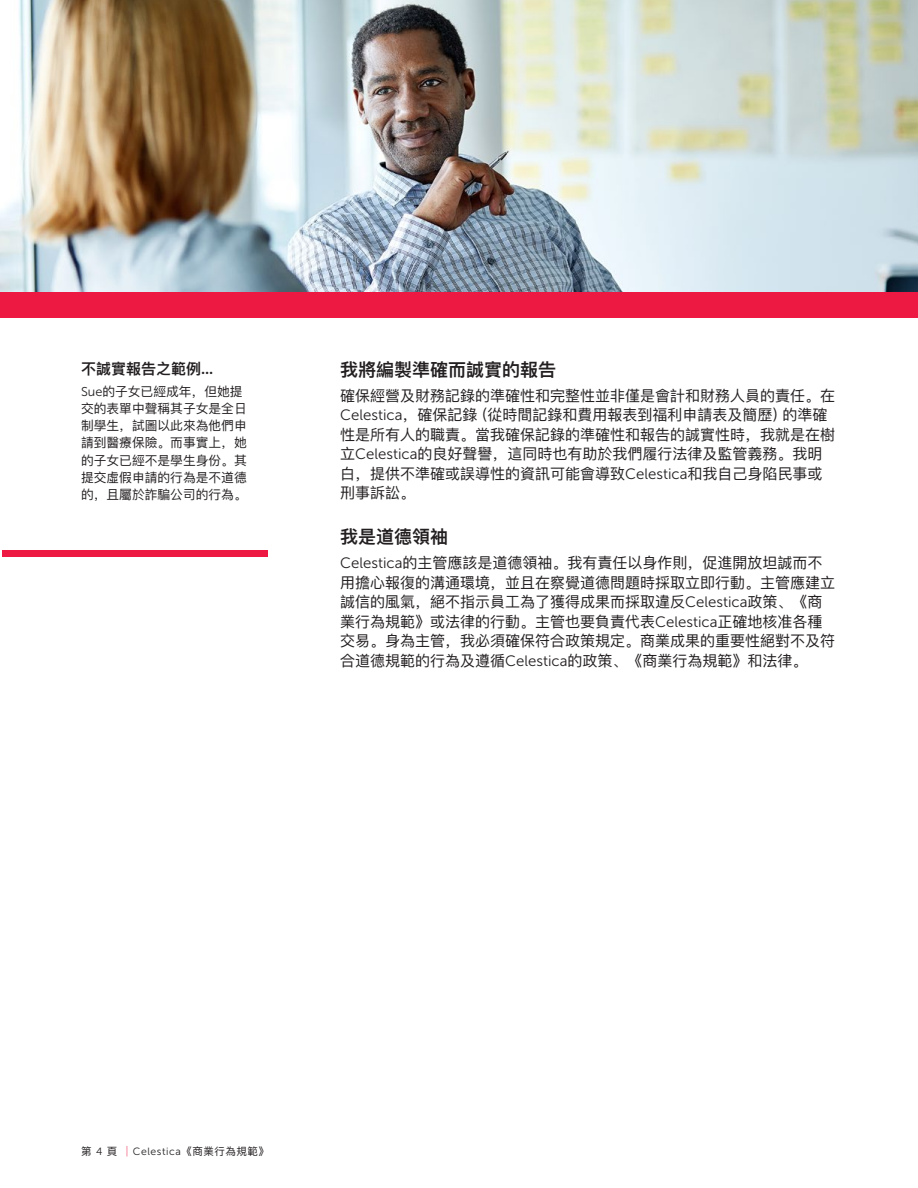
<style>
.page{position:relative;width:918px;height:1188px;background:#fff}
.page>*{position:absolute;margin:0;border:0;box-sizing:border-box;transform-origin:0 0}
.body_heads{font:600 18px "Ping Fang SC";color:#231f20}
.body{font:15px/19.5px "Ping Fang SC";color:#231f20}
.sidebar_head{font:600 15px "Ping Fang SC";color:#231f20}
.side_bar_body{font:12.75px/17.2px "Ping Fang SC";color:#231f20}
.t1{font:10.5px "Ping Fang SC";letter-spacing:.05em;color:#231f20}
.s1{font-family:"Museo Sans 300"}
.s2{color:#ed1943}
</style>
<div class="page">
<div style="left:0;top:292px;width:918px;height:26px;background:#ed1943"></div>
<div style="left:2px;top:550px;width:266px;height:7px;background:#ed1943"></div>
<img style="left:0;top:0;width:917px;height:292px">
<p class="sidebar_head" style="left:81px;top:359px;width:134px">不誠實報告之範例...</p>
<p class="side_bar_body" style="left:81px;top:382px;width:167px"><span class="s1">Sue</span>的子女已經成年，但她提交的表單中聲稱其子女是全日制學生，試圖以此來為他們申請到醫療保險。而事實上，她的子女已經不是學生身份。其提交虛假申請的行為是不道德的，且屬於詐騙公司的行為。</p>
<p class="body_heads" style="left:340px;top:358px;width:217px">我將編製準確而誠實的報告</p>
<p class="body" style="left:340px;top:386px;width:496px">確保經營及財務記錄的準確性和完整性並非僅是會計和財務人員的責任。在<span class="s1">Celestica</span>，確保記錄 (從時間記錄和費用報表到福利申請表及簡歷) 的準確性是所有人的職責。當我確保記錄的準確性和報告的誠實性時，我就是在樹立<span class="s1">Celestica</span>的良好聲譽，這同時也有助於我們履行法律及監管義務。我明白，提供不準確或誤導性的資訊可能會導致<span class="s1">Celestica</span>和我自己身陷民事或刑事訴訟。</p>
<p class="body_heads" style="left:340px;top:526px;width:109px">我是道德領袖</p>
<p class="body" style="left:340px;top:553px;width:496px"><span class="s1">Celestica</span>的主管應該是道德領袖。我有責任以身作則，促進開放坦誠而不用擔心報復的溝通環境，並且在察覺道德問題時採取立即行動。主管應建立誠信的風氣，絕不指示員工為了獲得成果而採取違反<span class="s1">Celestica</span>政策、《商業行為規範》或法律的行動。主管也要負責代表<span class="s1">Celestica</span>正確地核准各種交易。身為主管，我必須確保符合政策規定。商業成果的重要性絕對不及符合道德規範的行為及遵循<span class="s1">Celestica</span>的政策、《商業行為規範》和法律。</p>
<p class="t1" style="left:81px;top:1145px;width:190px">第 <span class="s1">4</span> 頁 <span class="s2">│</span><span class="s1">Celestica</span>《商業行為規範》</p>
</div>
